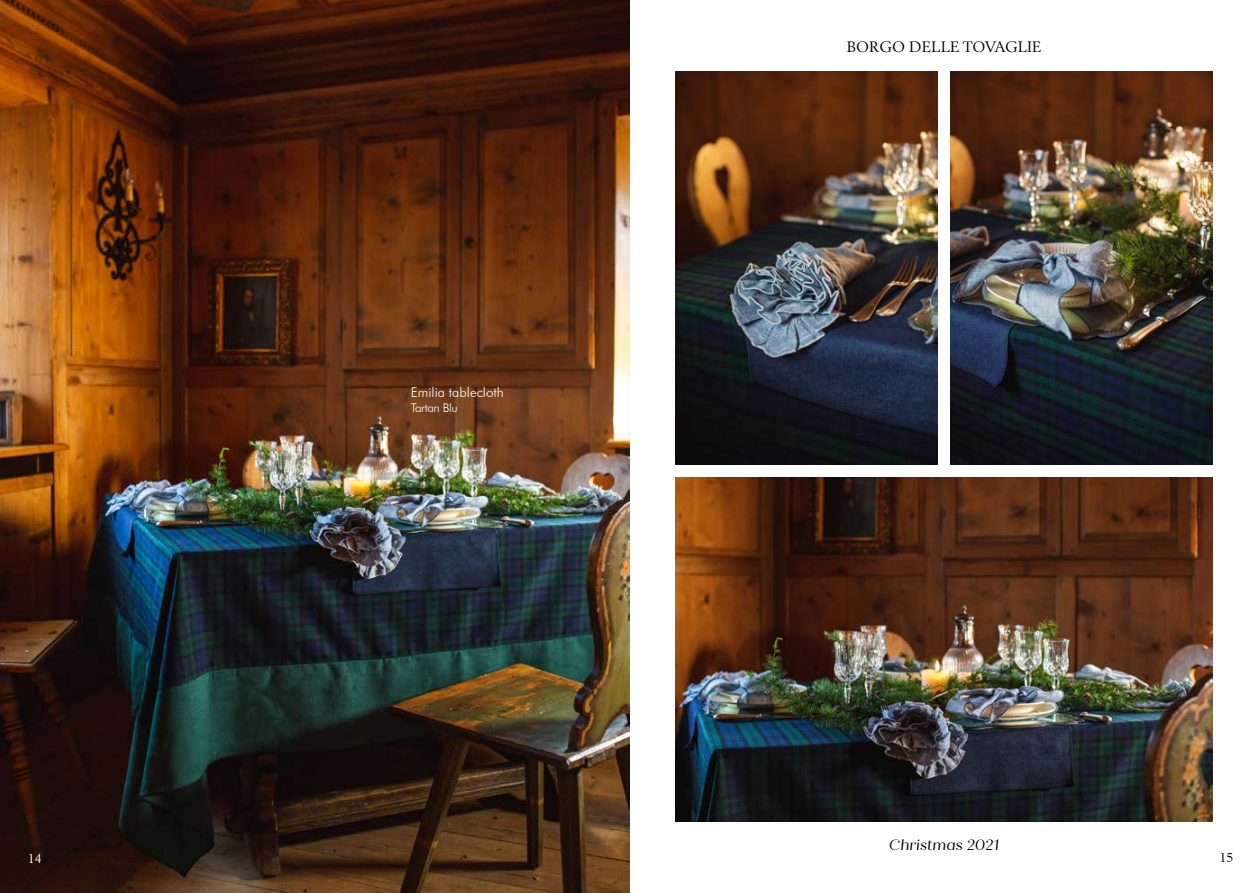
<style>
.page{position:relative;width:1259px;height:893px;background:#fff}
.page>*{position:absolute;margin:0;border:0;box-sizing:border-box;transform-origin:0 0}
.t1{font:15px "Berling";color:#000}
.t2{font:italic 15px "Quiche Display";color:#000}
.t3{font:300 13.5px "Futura BT";color:#fff}
.t4{font:12.6px "Berling";color:#fff}
.t5{font:12.6px "Berling";color:#000}
.t6{font:300 12px "Futura BT";letter-spacing:-.025em;color:#fff}
</style>
<div class="page">
<img style="left:0;top:0;width:629px;height:893px">
<img style="left:676px;top:71px;width:262px;height:393px">
<img style="left:950px;top:71px;width:262px;height:393px">
<img style="left:676px;top:477px;width:536px;height:345px">
<p class="t3" style="left:411px;top:384px;width:95px">Emilia tablecloth</p>
<p class="t6" style="left:411px;top:401px;width:49px">Tartan Blu</p>
<p class="t1" style="left:847px;top:38px;width:196px">BORGO DELLE TOVAGLIE</p>
<p class="t2" style="left:889px;top:836px;width:111px">Christmas 2021</p>
<p class="t4" style="left:28px;top:851px;width:16px">14</p>
<p class="t5" style="left:1219px;top:850px;width:16px">15</p>
</div>
